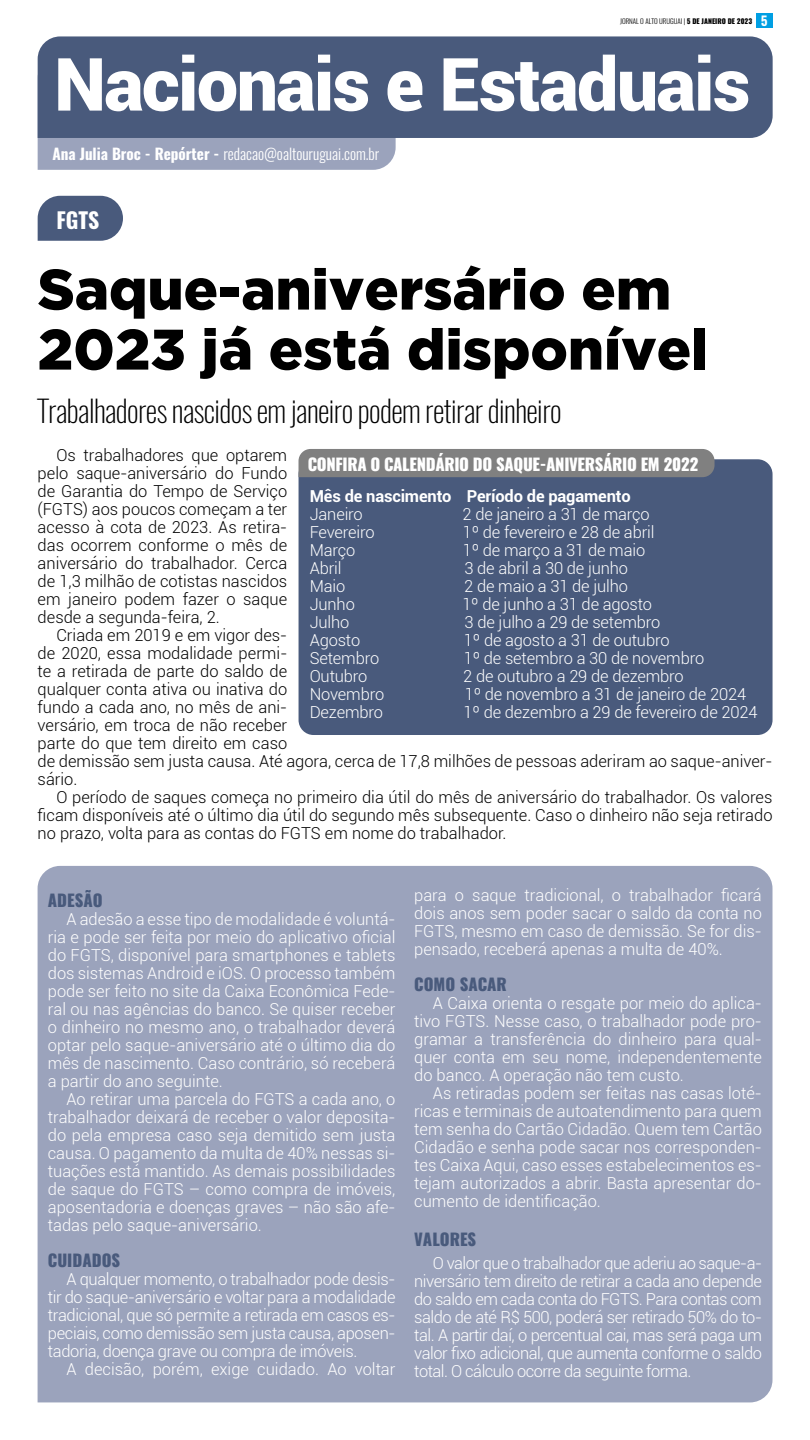
<style>
.page{position:relative;width:810px;height:1440px;background:#fff}
.page>*{position:absolute;margin:0;border:0;box-sizing:border-box;transform-origin:0 0}
.t1{font:900 73.5px "Roboto";letter-spacing:-.02em;color:#fff}
.t2{font:900 57px/60px "Gotham";color:#000}
.t3{font:200 30px "Oswald";letter-spacing:-.02em;color:#000}
.t4{font:700 21.75px "Oswald";color:#fff}
.t5{font:300 16.5px/18px "Roboto";letter-spacing:-.01em;color:#fff;text-align:justify}
.t6{font:300 16.5px/18px "Roboto";color:#000;text-align:justify}
.t7{font:800 16.5px "Oswald";letter-spacing:-.02em;color:#fff}
.t8{font:700 16.5px "Roboto";letter-spacing:-.01em;color:#fff}
.t9{font:800 16.5px "Oswald";color:#495a7c}
.t10{font:300 15.15px "Oswald";color:#fff}
.t11{font:300 6.98px "Oswald";color:#000}
.s1{font-weight:800}
.s2{font-weight:700;font-size:12.9px;color:#fff}
.s3{font-weight:700}
</style>
<div class="page">
<div style="left:756px;top:13px;width:16px;height:14px;background:#009fe3"></div>
<div style="left:38px;top:866px;width:735px;height:536px;background:#9ba3bc"></div>
<div style="left:38px;top:138px;width:358px;height:32px;background:#9ba3bc"></div>
<div style="left:38px;top:36px;width:735px;height:102px;background:#495a7c"></div>
<svg style="left:38px;top:196px;width:85px;height:45px;background:#586887"></svg>
<div style="left:299px;top:459px;width:474px;height:276px;background:#495a7c;border-radius:15px"></div>
<div style="left:299px;top:449px;width:416px;height:28px;background:#808080"></div>
<p class="t11" style="left:620px;top:16px;width:149px">JORNAL O ALTO URUGUAI | <span class="s1">5 DE JANEIRO DE 2023</span> <span class="s2">5</span></p>
<h1 class="t1" style="left:54px;top:32px;width:698px">Nacionais e Estaduais</h1>
<p class="t10" style="left:53px;top:144px;width:328px"><span class="s3">Ana Julia Broc - Repórter -</span> redacao@oaltouruguai.com.br</p>
<h3 class="t4" style="left:57px;top:205px;width:44px">FGTS</h3>
<h2 class="t2" style="left:38px;top:258px;width:672px">Saque-aniversário em<br>2023 já está disponível</h2>
<h3 class="t3" style="left:38px;top:391px;width:526px">Trabalhadores nascidos em janeiro podem retirar dinheiro</h3>
<p class="t7" style="left:308px;top:452px;width:392px">CONFIRA O CALENDÁRIO DO SAQUE-ANIVERSÁRIO EM 2022</p>
<p class="t8" style="left:310px;top:485px;width:322px">Mês de nascimento Período de pagamento</p>
<p class="t5" style="left:310px;top:505px;width:55px">Janeiro</p>
<p class="t5" style="left:463px;top:505px;width:189px">2 de janeiro a 31 de março</p>
<p class="t5" style="left:310px;top:523px;width:66px">Fevereiro</p>
<p class="t5" style="left:463px;top:523px;width:193px">1º de fevereiro e 28 de abril</p>
<p class="t5" style="left:310px;top:541px;width:47px">Março</p>
<p class="t5" style="left:463px;top:541px;width:184px">1º de março a 31 de maio</p>
<p class="t5" style="left:310px;top:559px;width:33px">Abril</p>
<p class="t5" style="left:464px;top:559px;width:165px">3 de abril a 30 de junho</p>
<p class="t5" style="left:310px;top:577px;width:37px">Maio</p>
<p class="t5" style="left:464px;top:577px;width:165px">2 de maio a 31 de julho</p>
<p class="t5" style="left:310px;top:595px;width:47px">Junho</p>
<p class="t5" style="left:462px;top:595px;width:191px">1º de junho a 31 de agosto</p>
<p class="t5" style="left:310px;top:613px;width:41px">Julho</p>
<p class="t5" style="left:465px;top:613px;width:197px">3 de julho a 29 de setembro</p>
<p class="t5" style="left:310px;top:631px;width:52px">Agosto</p>
<p class="t5" style="left:464px;top:631px;width:207px">1º de agosto a 31 de outubro</p>
<p class="t5" style="left:310px;top:649px;width:71px">Setembro</p>
<p class="t5" style="left:464px;top:649px;width:242px">1º de setembro a 30 de novembro</p>
<p class="t5" style="left:310px;top:667px;width:59px">Outubro</p>
<p class="t5" style="left:463px;top:667px;width:222px">2 de outubro a 29 de dezembro</p>
<p class="t5" style="left:310px;top:685px;width:76px">Novembro</p>
<p class="t5" style="left:465px;top:685px;width:283px">1º de novembro a 31 de janeiro de 2024</p>
<p class="t5" style="left:310px;top:703px;width:75px">Dezembro</p>
<p class="t5" style="left:464px;top:703px;width:295px">1º de dezembro a 29 de fevereiro de 2024</p>
<p class="t6" style="left:38px;top:446px;width:251px;text-indent:19px">Os trabalhadores que optarem pelo saque-aniversário do Fundo de Garantia do Tempo de Serviço (FGTS) aos poucos começam a ter acesso à cota de 2023. As retira&shy;das ocorrem conforme o mês de aniversário do trabalhador. Cerca de 1,3 milhão de cotistas nascidos em janeiro podem fazer o saque desde a segunda-feira, 2.</p>
<p class="t6" style="left:38px;top:626px;width:736px;text-align:left;text-indent:19px">Criada em 2019 e em vigor des-<br>de 2020, essa modalidade permi-<br>te a retirada de parte do saldo de<br>qualquer conta ativa ou inativa do<br>fundo a cada ano, no mês de ani-<br>versário, em troca de não receber<br>parte do que tem direito em caso<br>de demissão sem justa causa. Até agora, cerca de 17,8 milhões de pessoas aderiram ao saque-aniver&shy;sário.</p>
<p class="t6" style="left:38px;top:788px;width:736px;text-indent:19px">O período de saques começa no primeiro dia útil do mês de aniversário do trabalhador. Os valores ficam disponíveis até o último dia útil do segundo mês subsequente. Caso o dinheiro não seja retirado no prazo, volta para as contas do FGTS em nome do trabalhador.</p>
<p class="t9" style="left:48px;top:888px;width:56px">ADESÃO</p>
<p class="t5" style="left:48px;top:909px;width:349px;text-indent:19px">A adesão a esse tipo de modalidade é voluntá&shy;ria e pode ser feita por meio do aplicativo oficial do FGTS, disponível para smartphones e tablets dos sistemas Android e iOS. O processo também pode ser feito no site da Caixa Econômica Fede&shy;ral ou nas agências do banco. Se quiser receber o dinheiro no mesmo ano, o trabalhador deverá optar pelo saque-aniversário até o último dia do mês de nascimento. Caso contrário, só receberá a partir do ano seguinte.</p>
<p class="t5" style="left:48px;top:1089px;width:349px;text-indent:19px">Ao retirar uma parcela do FGTS a cada ano, o trabalhador deixará de receber o valor deposita&shy;do pela empresa caso seja demitido sem justa causa. O pagamento da multa de 40% nessas si&shy;tuações está mantido. As demais possibilidades de saque do FGTS – como compra de imóveis, aposentadoria e doenças graves – não são afe&shy;tadas pelo saque-aniversário.</p>
<p class="t9" style="left:48px;top:1248px;width:74px">CUIDADOS</p>
<p class="t5" style="left:48px;top:1269px;width:349px;text-indent:19px">A qualquer momento, o trabalhador pode desis&shy;tir do saque-aniversário e voltar para a modalidade tradicional, que só permite a retirada em casos es&shy;peciais, como demissão sem justa causa, aposen&shy;tadoria, doença grave ou compra de imóveis.</p>
<p class="t5" style="left:67px;top:1359px;width:330px">A decisão, porém, exige cuidado. Ao voltar</p>
<p class="t5" style="left:414px;top:886px;width:349px">para o saque tradicional, o trabalhador ficará dois anos sem poder sacar o saldo da conta no FGTS, mesmo em caso de demissão. Se for dis&shy;pensado, receberá apenas a multa de 40%.</p>
<p class="t9" style="left:414px;top:973px;width:94px">COMO SACAR</p>
<p class="t5" style="left:414px;top:994px;width:349px;text-indent:19px">A Caixa orienta o resgate por meio do aplica&shy;tivo FGTS. Nesse caso, o trabalhador pode pro&shy;gramar a transferência do dinheiro para qual&shy;quer conta em seu nome, independentemente do banco. A operação não tem custo.</p>
<p class="t5" style="left:414px;top:1084px;width:349px;text-indent:19px">As retiradas podem ser feitas nas casas loté&shy;ricas e terminais de autoatendimento para quem tem senha do Cartão Cidadão. Quem tem Cartão Cidadão e senha pode sacar nos corresponden&shy;tes Caixa Aqui, caso esses estabelecimentos es&shy;tejam autorizados a abrir. Basta apresentar do&shy;cumento de identificação.</p>
<p class="t9" style="left:414px;top:1228px;width:64px">VALORES</p>
<p class="t5" style="left:414px;top:1254px;width:349px;text-indent:19px">O valor que o trabalhador que aderiu ao saque-a&shy;niversário tem direito de retirar a cada ano depende do saldo em cada conta do FGTS. Para contas com saldo de até R$ 500, poderá ser retirado 50% do to&shy;tal. A partir daí, o percentual cai, mas será paga um valor fixo adicional, que aumenta conforme o saldo total. O cálculo ocorre da seguinte forma.</p>
</div>
